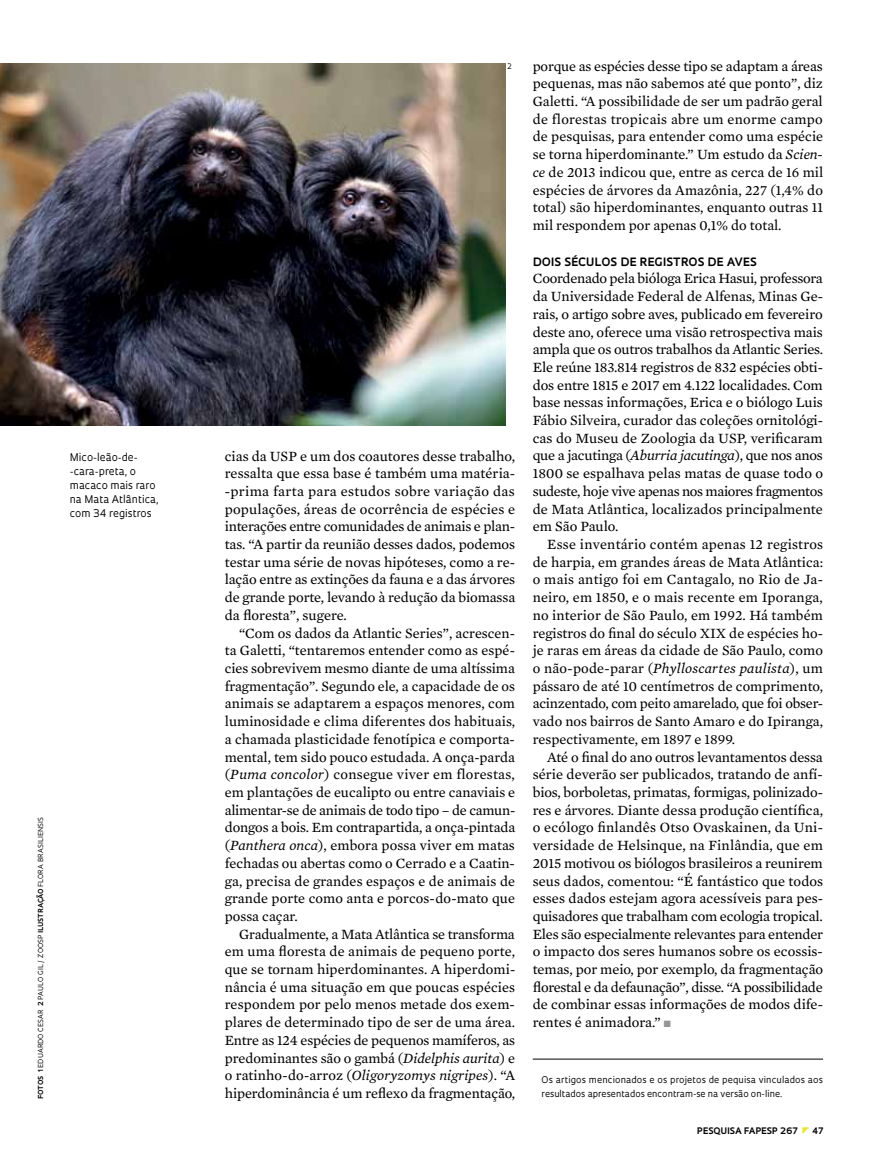
<style>
.page{position:relative;width:885px;height:1169px;background:#fff}
.page>*{position:absolute;margin:0;border:0;box-sizing:border-box;transform-origin:0 0}
.t1{font:14.4px/17.7px "Mercury Text G2";color:#000;text-align:justify}
.t2{font:700 11.25px "Oculum";letter-spacing:.035em;color:#000}
.t3{font:10.35px/14.1px "Oculum";color:#000}
.t4{font:9px/13.2px "Oculum";color:#000}
.t5{font:700 8.7px "Oculum";letter-spacing:.015em;color:#000}
.t6{font:7.35px "Oculum";color:#000}
.t7{font:6.75px "Oculum";letter-spacing:.015em;color:#000}
.s1{font-weight:700}
.s2{font-style:italic}
.s3{color:#939598}
</style>
<div class="page">
<img style="left:0;top:64px;width:505px;height:361px">
<hr style="left:533px;top:1058px;width:290px;height:1px;background:#000">
<p class="t3" style="left:70px;top:449px;width:90px">Mico-leão-de--cara-preta, o macaco mais raro na Mata Atlântica, com 34 registros</p>
<p class="t7" style="left:36px;top:1098px;width:283px;rotate:-90deg"><span class="s1">FOTOS 1</span> eduardo cesar <span class="s1">2</span> Paulo Gil / ZooSP <span class="s1">ILUSTRAÇÃO</span> flora brasiliensis</p>
<p class="t6" style="left:507px;top:61px;width:6px">2</p>
<p class="t1" style="left:225px;top:446px;width:292px">cias da USP e um dos coautores desse trabalho, ressalta que essa base é também uma matéria--prima farta para estudos sobre variação das populações, áreas de ocorrência de espécies e interações entre comunidades de animais e plan&shy;tas. “A partir da reunião desses dados, podemos testar uma série de novas hipóteses, como a re&shy;lação entre as extinções da fauna e a das árvores de grande porte, levando à redução da biomassa da floresta”, sugere.</p>
<p class="t1" style="left:225px;top:623px;width:292px;text-indent:14px">“Com os dados da Atlantic Series”, acrescen&shy;ta Galetti, “tentaremos entender como as espé&shy;cies sobrevivem mesmo diante de uma altíssima fragmentação”. Segundo ele, a capacidade de os animais se adaptarem a espaços menores, com luminosidade e clima diferentes dos habituais, a chamada plasticidade fenotípica e comporta&shy;mental, tem sido pouco estudada. A onça-parda (<span class="s2">Puma concolor</span>) consegue viver em florestas, em plantações de eucalipto ou entre canaviais e alimentar-se de animais de todo tipo – de camun&shy;dongos a bois. Em contrapartida, a onça-pintada (<span class="s2">Panthera onca</span>), embora possa viver em matas fechadas ou abertas como o Cerrado e a Caatin&shy;ga, precisa de grandes espaços e de animais de grande porte como anta e porcos-do-mato que possa caçar.</p>
<p class="t1" style="left:225px;top:924px;width:292px;text-indent:14px">Gradualmente, a Mata Atlântica se transforma em uma floresta de animais de pequeno porte, que se tornam hiperdominantes. A hiperdomi&shy;nância é uma situação em que poucas espécies respondem por pelo menos metade dos exem&shy;plares de determinado tipo de ser de uma área.<br>Entre as 124 espécies de pequenos mamíferos, as predominantes são o gambá (<span class="s2">Didelphis aurita</span>) e o ratinho-do-arroz (<span class="s2">Oligoryzomys nigripes</span>). “A hiperdominância é um reflexo da fragmentação,</p>
<p class="t1" style="left:533px;top:56px;width:292px">porque as espécies desse tipo se adaptam a áreas pequenas, mas não sabemos até que ponto”, diz Galetti. “A possibilidade de ser um padrão geral de florestas tropicais abre um enorme campo de pesquisas, para entender como uma espécie se torna hiperdominante.” Um estudo da <span class="s2">Scien&shy;ce</span> de 2013 indicou que, entre as cerca de 16 mil espécies de árvores da Amazônia, 227 (1,4% do total) são hiperdominantes, enquanto outras 11 mil respondem por apenas 0,1% do total.</p>
<p class="t2" style="left:533px;top:254px;width:8px">DOIS</p>
<p class="t2" style="left:564px;top:254px;width:186px">SÉCU LOS DE REGISTROS DE AVES</p>
<p class="t1" style="left:533px;top:269px;width:292px">Coordenado pela bióloga Erica Hasui, professora da Universidade Federal de Alfenas, Minas Ge&shy;rais, o artigo sobre aves, publicado em fevereiro deste ano, oferece uma visão retrospectiva mais ampla que os outros trabalhos da Atlantic Series.<br>Ele reúne 183.814 registros de 832 espécies obti&shy;dos entre 1815 e 2017 em 4.122 localidades. Com base nessas informações, Erica e o biólogo Luis Fábio Silveira, curador das coleções ornitológi&shy;cas do Museu de Zoologia da USP, verificaram que a jacutinga (<span class="s2">Aburria jacutinga</span>), que nos anos 1800 se espalhava pelas matas de quase todo o sudeste, hoje vive apenas nos maiores fragmentos de Mata Atlântica, localizados principalmente em São Paulo.</p>
<p class="t1" style="left:533px;top:534px;width:292px;text-indent:14px">Esse inventário contém apenas 12 registros de harpia, em grandes áreas de Mata Atlântica: o mais antigo foi em Cantagalo, no Rio de Ja&shy;neiro, em 1850, e o mais recente em Iporanga, no interior de São Paulo, em 1992. Há também registros do final do século XIX de espécies ho&shy;je raras em áreas da cidade de São Paulo, como o não-pode-parar (<span class="s2">Phylloscartes paulista</span>), um pássaro de até 10 centímetros de comprimento, acinzentado, com peito amarelado, que foi obser&shy;vado nos bairros de Santo Amaro e do Ipiranga, respectivamente, em 1897 e 1899.</p>
<p class="t1" style="left:533px;top:747px;width:292px;text-indent:14px">Até o final do ano outros levantamentos dessa série deverão ser publicados, tratando de anfí&shy;bios, borboletas, primatas, formigas, polinizado&shy;res e árvores. Diante dessa produção científica, o ecólogo finlandês Otso Ovaskainen, da Uni&shy;versidade de Helsinque, na Finlândia, que em 2015 motivou os biólogos brasileiros a reunirem seus dados, comentou: “É fantástico que todos esses dados estejam agora acessíveis para pes&shy;quisadores que trabalham com ecologia tropical.<br>Eles são especialmente relevantes para entender o impacto dos seres humanos sobre os ecossis&shy;temas, por meio, por exemplo, da fragmentação florestal e da defaunação”, disse. “A possibilidade de combinar essas informações de modos dife&shy;rentes é animadora.” <span class="s3">■</span></p>
<p class="t4" style="left:542px;top:1073px;width:283px">Os artigos mencionados e os projetos de pequisa vinculados aos resultados apresentados encontram-se na versão on-line.</p>
<p class="t5" style="left:697px;top:1124px;width:102px">PESQUISA FAPESP 267</p>
<p class="t5" style="left:812px;top:1124px;width:12px">47</p>
</div>
